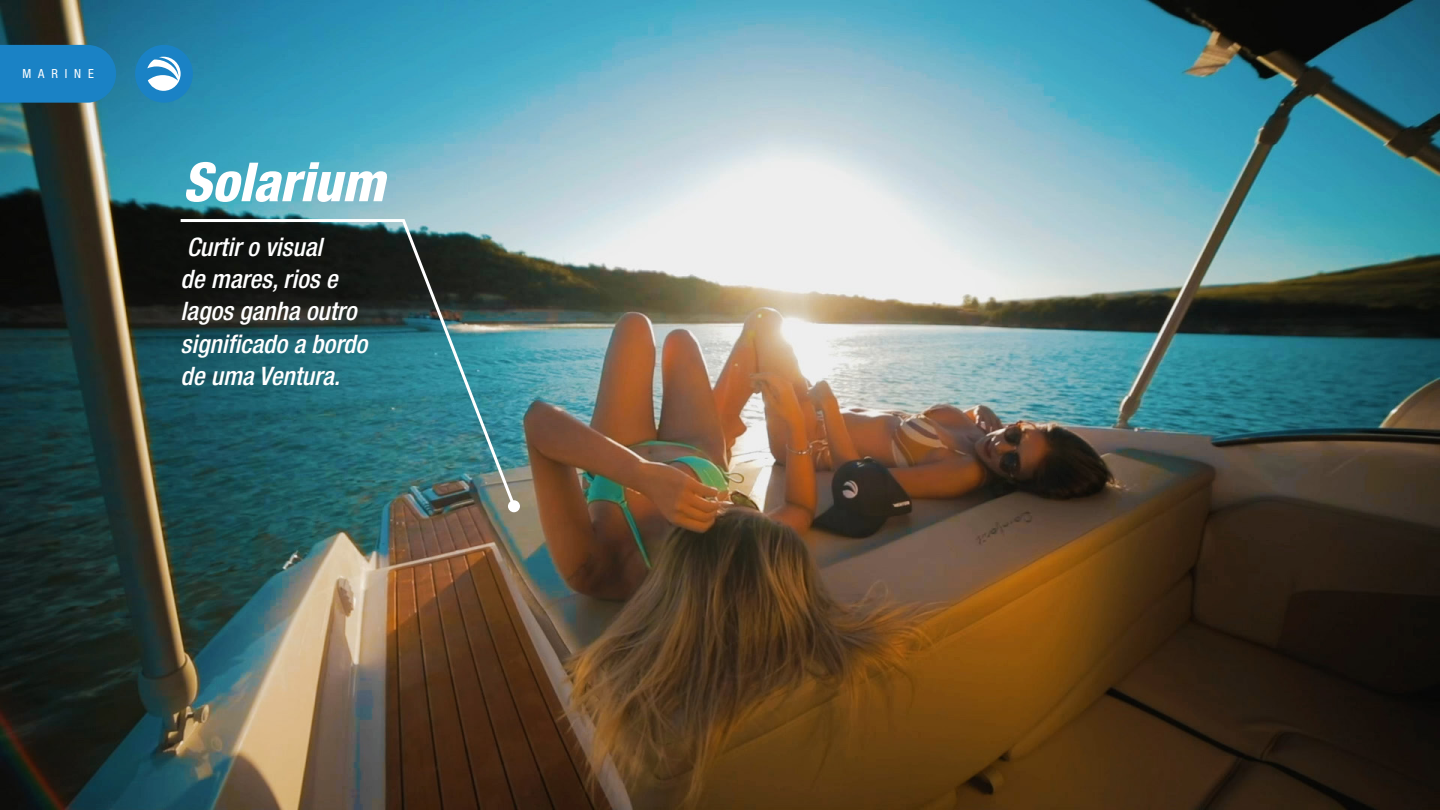
<style>
.page{position:relative;width:1440px;height:810px;background:#fff}
.page>*{position:absolute;margin:0;border:0;box-sizing:border-box;transform-origin:0 0}
.t1{font:italic 800 condensed 54px "Helvetica Neue LT Std";color:#fff}
.t2{font:italic 500 condensed 25.5px/32.3px "Helvetica Neue LT Std";color:#fff}
.t3{font:condensed 12.52px "Helvetica Neue LT Std";letter-spacing:.55em;color:#fff}
</style>
<div class="page">
<img style="left:0;top:0;width:1440px;height:810px">
<div style="left:135px;top:45px;width:58px;height:58px;background:#1a82c5;border-radius:50%"></div>
<svg style="left:0;top:45px;width:116px;height:58px;background:#1a81c2"></svg>
<svg style="left:147px;top:57px;width:34px;height:34px"></svg>
<svg style="left:178px;top:218px;width:340px;height:292px;background:#2b575b"></svg>
<div style="left:508px;top:500px;width:12px;height:12px;background:#fff;border-radius:50%"></div>
<p class="t3" style="left:22px;top:67px;width:73px">MARINE</p>
<h1 class="t1" style="left:183px;top:149px;width:204px">Solarium</h1>
<p class="t2" style="left:181px;top:231px;width:188px">Curtir o visual<br>de mares, rios e lagos ganha outro significado a bordo de uma Ventura.</p>
</div>
